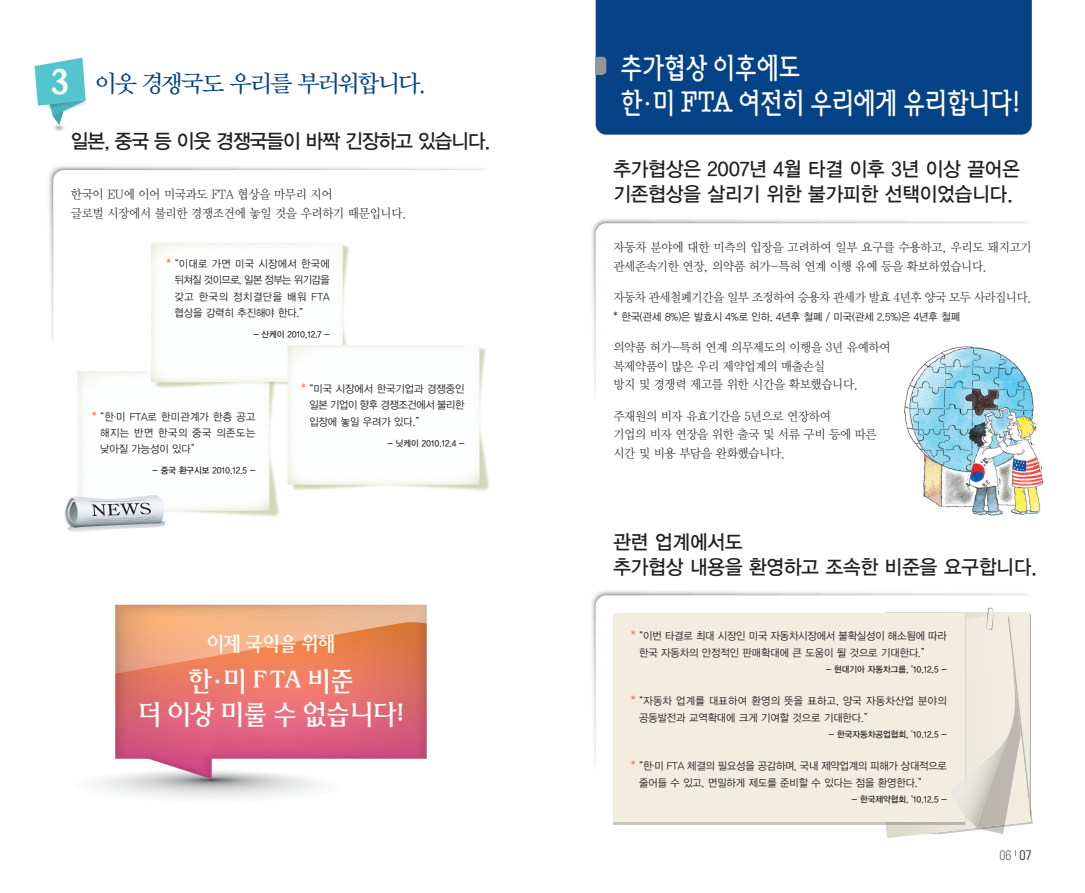
<style>
.page{position:relative;width:1085px;height:893px;background:#fff}
.page>*{position:absolute;margin:0;border:0;box-sizing:border-box;transform-origin:0 0}
.t1{font:500 35px "Barmeno";color:#fff}
.t2{font:500 30px/35px "SD Iyagi QXP";color:#fff;scale:.85 1}
.t3{font:500 28.25px/32.4px "SD Soop QXP";letter-spacing:-.025em;color:#fff;text-align:center}
.t4{font:500 25px "SD Myungjo QXP";letter-spacing:-.025em;color:#054286}
.t5{font:500 20.5px "SD Soop QXP";letter-spacing:-.025em;color:#fff}
.t6{font:20px/25px "YDVYGO13";color:#231f20;scale:.95 1}
.t7{font:20px "YDVYGO13";letter-spacing:-.04em;color:#231f20;scale:.95 1}
.t8{font:300 condensed 13.75px "Univers";color:#6c6d70}
.t9{font:12.5px/18.8px "YDVY Mj O12";letter-spacing:-.025em;color:#231f20;scale:.95 1}
.t10{font:10.62px/16.2px "YDVYGO12";color:#231f20;text-align:justify;scale:.95 1}
.t11{font:10.62px/16.2px "YDVYGO12";letter-spacing:.03em;color:#231f20;scale:.95 1}
.t12{font:8.75px "YDVYGO13";color:#231f20;scale:.95 1}
.s1{font-family:"YDVYGO13";color:#f37442}
.s2{color:#231f20}
</style>
<div class="page">
<img style="left:592px;top:219px;width:435px;height:167px">
<svg style="left:595px;top:223px;width:432px;height:170px"></svg>
<img style="left:901px;top:343px;width:143px;height:173px">
<img style="left:96px;top:604px;width:331px;height:194px">
<img style="left:53px;top:125px;width:12px;height:6px">
<svg style="left:35px;top:58px;width:51px;height:67px"></svg>
<img style="left:49px;top:166px;width:435px;height:176px">
<svg style="left:53px;top:170px;width:431px;height:172px"></svg>
<img style="left:71px;top:227px;width:419px;height:297px">
<img style="left:592px;top:591px;width:435px;height:168px">
<svg style="left:595px;top:595px;width:432px;height:171px"></svg>
<div style="left:613px;top:614px;width:351px;height:208px;background:#f1eee0"></div>
<svg style="left:863px;top:608px;width:169px;height:230px"></svg>
<svg style="left:64px;top:494px;width:101px;height:38px"></svg>
<div style="left:595px;top:0;width:436px;height:135px;background:#054286"></div>
<div style="left:595px;top:57px;width:11px;height:17px;background:#939598;border-radius:4px"></div>
<div style="left:595px;top:57px;width:7px;height:17px;background:#939598"></div>
<h1 class="t1" style="left:51px;top:67px;width:20px">3</h1>
<h3 class="t4" style="left:96px;top:71px;width:334px">이웃 경쟁국도 우리를 부러워합니다.</h3>
<h3 class="t7" style="left:71px;top:130px;width:443px">일본, 중국 등 이웃 경쟁국들이 바짝 긴장하고 있습니다.</h3>
<p class="t9" style="left:71px;top:185px;width:355px">한국이 EU에 이어 미국과도 FTA 협상을 마무리 지어<br>글로벌 시장에서 불리한 경쟁조건에 놓일 것을 우려하기 때문입니다.</p>
<p class="t10" style="left:175px;top:256px;width:165px;text-indent:-8px"><span class="s1">*</span> “이대로 가면 미국 시장에서 한국에 뒤쳐질 것이므로, 일본 정부는 위기감을 갖고 한국의 정치결단을 배워 FTA 협상을 강력히 추진해야 한다.”</p>
<p class="t12" style="left:253px;top:329px;width:82px">- 산케이 2010.12.7 -</p>
<p class="t10" style="left:100px;top:408px;width:165px;text-indent:-8px"><span class="s1">*</span> “한·미 FTA로 한미관계가 한층 공고 해지는 반면 한국의 중국 의존도는 낮아질 가능성이 있다”</p>
<p class="t12" style="left:152px;top:466px;width:110px">- 중국 환구시보 2010.12.5 -</p>
<p class="t10" style="left:309px;top:381px;width:165px;text-indent:-8px"><span class="s1">*</span> “미국 시장에서 한국기업과 경쟁중인 일본 기업이 향후 경쟁조건에서 불리한 입장에 놓일 우려가 있다.”</p>
<p class="t12" style="left:387px;top:438px;width:82px">- 닛케이 2010.12.4 -</p>
<h3 class="t5" style="left:207px;top:634px;width:130px">이제 국익을 위해</h3>
<h3 class="t3" style="left:137px;top:665px;width:269px">한·미 FTA 비준<br>더 이상 미룰 수 없습니다!</h3>
<h2 class="t2" style="left:620px;top:50px;width:472px">추가협상 이후에도<br>한·미 FTA 여전히 우리에게 유리합니다!</h2>
<h3 class="t6" style="left:613px;top:157px;width:429px">추가협상은 2007년 4월 타결 이후 3년 이상 끌어온 기존협상을 살리기 위한 불가피한 선택이었습니다.</h3>
<p class="t9" style="left:613px;top:238px;width:442px">자동차 분야에 대한 미측의 입장을 고려하여 일부 요구를 수용하고, 우리도 돼지고기 관세존속기한 연장, 의약품 허가-특허 연계 이행 유예 등을 확보하였습니다.</p>
<p class="t9" style="left:613px;top:288px;width:442px">자동차 관세철폐기간을 일부 조정하여 승용차 관세가 발효 4년후 양국 모두 사라집니다.</p>
<p class="t10" style="left:613px;top:308px;width:366px">* 한국(관세 8%)은 발효시 4%로 인하, 4년후 철폐 / 미국(관세 2.5%)은 4년후 철폐</p>
<p class="t9" style="left:613px;top:338px;width:293px">의약품 허가-특허 연계 의무제도의 이행을 3년 유예하여 복제약품이 많은 우리 제약업계의 매출손실<br>방지 및 경쟁력 제고를 위한 시간을 확보했습니다.</p>
<p class="t9" style="left:613px;top:407px;width:279px">주재원의 비자 유효기간을 5년으로 연장하여<br>기업의 비자 연장을 위한 출국 및 서류 구비 등에 따른 시간 및 비용 부담을 완화했습니다.</p>
<h3 class="t6" style="left:613px;top:529px;width:447px">관련 업계에서도<br>추가협상 내용을 환영하고 조속한 비준을 요구합니다.</h3>
<p class="t10" style="left:639px;top:628px;width:325px;text-indent:-8px"><span class="s1">*</span> “이번 타결로 최대 시장인 미국 자동차시장에서 불확실성이 해소됨에 따라 한국 자동차의 안정적인 판매확대에 큰 도움이 될 것으로 기대한다.”</p>
<p class="t12" style="left:825px;top:664px;width:128px">- 현대기아 자동차그룹, ’10.12.5 -</p>
<p class="t11" style="left:639px;top:693px;width:325px;text-indent:-8px"><span class="s1">*</span> “자동차 업계를 대표하여 환영의 뜻을 표하고, 양국 자동차산업 분야의 공동발전과 교역확대에 크게 기여할 것으로 기대한다.”</p>
<p class="t12" style="left:828px;top:729px;width:125px">- 한국자동차공업협회, ’10.12.5 -</p>
<p class="t10" style="left:639px;top:758px;width:325px;text-indent:-8px"><span class="s1">*</span> “한·미 FTA 체결의 필요성을 공감하며, 국내 제약업계의 피해가 상대적으로 줄어들 수 있고, 면밀하게 제도를 준비할 수 있다는 점을 환영한다.”</p>
<p class="t12" style="left:851px;top:794px;width:101px">- 한국제약협회, ’10.12.5 -</p>
<p class="t8" style="left:999px;top:850px;width:34px">06 <sup>I</sup> <span class="s2">07</span></p>
</div>
